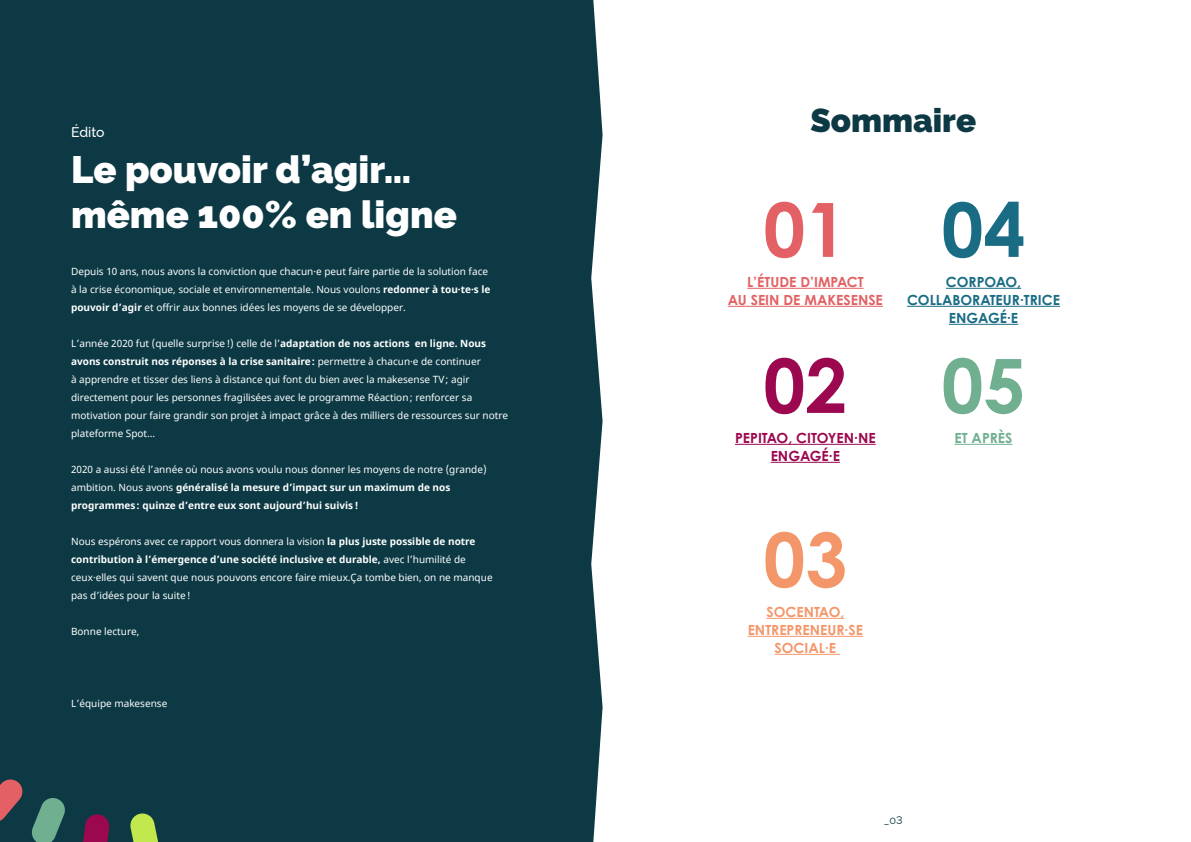
<style>
.page{position:relative;width:1191px;height:842px;background:#fff}
.page>*{position:absolute;margin:0;border:0;box-sizing:border-box;transform-origin:0 0}
.t1{font:700 75px "Century Gothic Pro";color:#e36164}
.t2{font:700 75px "Century Gothic Pro";color:#9b084f}
.t3{font:700 75px "Century Gothic Pro";color:#f3976b}
.t4{font:700 75px "Century Gothic Pro";color:#70af90}
.t5{font:700 75px "Century Gothic Pro";color:#196c84}
.t6{font:900 38px/45px "Raleway";color:#fff}
.t7{font:900 33px "Raleway";color:#0c3944}
.t8{font:700 14px/18px "Century Gothic Pro";color:#196c84;text-align:center}
.t9{font:700 14px/18px "Century Gothic Pro";color:#e36164;text-align:center}
.t10{font:700 14px/18px "Century Gothic Pro";color:#f3976b;text-align:center}
.t11{font:700 14px/18px "Century Gothic Pro";color:#9b084f;text-align:center}
.t12{font:700 14px "Century Gothic Pro";color:#70af90}
.t13{font:500 14px "Raleway";letter-spacing:-.005em;color:#fff}
.t14{font:11px "Raleway";color:#0c3944}
.t15{font:10px/18px "Noto Sans";color:#fff}
.t16{font:700 10px/18px "Noto Sans";color:#fff}
.s1{font-weight:700}
.s2{font-weight:400}
</style>
<div class="page">
<div style="left:0;top:0;width:602px;height:842px;background:#0c3944"></div>
<svg style="left:129px;top:812px;width:31px;height:30px"></svg>
<svg style="left:81px;top:814px;width:29px;height:28px"></svg>
<svg style="left:0;top:778px;width:24px;height:45px"></svg>
<svg style="left:30px;top:796px;width:36px;height:46px;background:#498172"></svg>
<hr style="left:747px;top:288px;width:116px;height:1px;background:#e36164">
<hr style="left:728px;top:306px;width:155px;height:1px;background:#e36164">
<hr style="left:735px;top:444px;width:140px;height:1px;background:#9b084f">
<hr style="left:770px;top:462px;width:70px;height:1px;background:#9b084f">
<hr style="left:766px;top:618px;width:78px;height:1px;background:#f3976b">
<hr style="left:747px;top:636px;width:116px;height:1px;background:#f3976b">
<hr style="left:774px;top:654px;width:66px;height:1px;background:#f3976b">
<hr style="left:954px;top:444px;width:58px;height:1px;background:#70af90">
<hr style="left:946px;top:288px;width:75px;height:1px;background:#196c84">
<hr style="left:907px;top:306px;width:153px;height:1px;background:#196c84">
<hr style="left:948px;top:324px;width:70px;height:1px;background:#196c84">
<h3 class="t13" style="left:71px;top:121px;width:35px">Édito</h3>
<h2 class="t6" style="left:71px;top:147px;width:387px">Le pouvoir d’agir… même 100% en ligne</h2>
<p class="t15" style="left:71px;top:263px;width:421px">Depuis 10 ans, nous avons la conviction que chacun·e peut faire partie de la solution face à la crise économique, sociale et environnementale. Nous voulons <span class="s1">redonner à tou·te·s le pouvoir d’agir</span> et offrir aux bonnes idées les moyens de se développer.</p>
<p class="t15" style="left:71px;top:335px;width:438px">L’année 2020 fut (quelle surprise!) celle de l’<span class="s1">adaptation de nos actions en ligne. Nous avons construit nos réponses à la crise sanitaire:</span> permettre à chacun·e de continuer<br>à apprendre et tisser des liens à distance qui font du bien avec la makesense TV; agir directement pour les personnes fragilisées avec le programme Réaction; renforcer sa motivation pour faire grandir son projet à impact grâce à des milliers de ressources sur notre plateforme Spot...</p>
<p class="t16" style="left:71px;top:460px;width:417px"><span class="s2">2020 a aussi été l’année où nous avons voulu nous donner les moyens de notre (grande) ambition. Nous avons</span> généralisé la mesure d’impact sur un maximum de nos programmes : quinze d’entre eux sont aujourd’hui suivis !</p>
<p class="t15" style="left:71px;top:533px;width:423px">Nous espérons avec ce rapport vous donnera la vision <span class="s1">la plus juste possible de notre contribution à l’émergence d’une société inclusive et durable,</span> avec l’humilité de ceux·elles qui savent que nous pouvons encore faire mieux.Ça tombe bien, on ne manque pas d’idées pour la suite!</p>
<p class="t15" style="left:71px;top:623px;width:70px">Bonne lecture,</p>
<p class="t15" style="left:71px;top:695px;width:98px">L’équipe makesense</p>
<h3 class="t7" style="left:810px;top:101px;width:167px">Sommaire</h3>
<h1 class="t1" style="left:763px;top:183px;width:85px">01</h1>
<h3 class="t9" style="left:728px;top:273px;width:157px">L’ÉTUDE D’IMPACT<br>AU SEIN DE MAKESENSE</h3>
<h1 class="t2" style="left:763px;top:339px;width:85px">02</h1>
<h3 class="t11" style="left:735px;top:429px;width:142px">PEPITAO, CITOYEN·NE<br>ENGAGÉ·E</h3>
<h1 class="t5" style="left:941px;top:183px;width:85px">04</h1>
<h3 class="t8" style="left:907px;top:273px;width:154px">CORPOAO,<br>COLLABORATEUR·TRICE<br>ENGAGÉ·E</h3>
<h1 class="t4" style="left:941px;top:339px;width:85px">05</h1>
<h3 class="t12" style="left:954px;top:429px;width:59px">ET APRÈS</h3>
<h1 class="t3" style="left:763px;top:513px;width:85px">03</h1>
<h3 class="t10" style="left:747px;top:603px;width:117px">SOCENTAO,<br>ENTREPRENEUR·SE<br>SOCIAL·E</h3>
<p class="t14" style="left:884px;top:811px;width:20px">_03</p>
</div>
